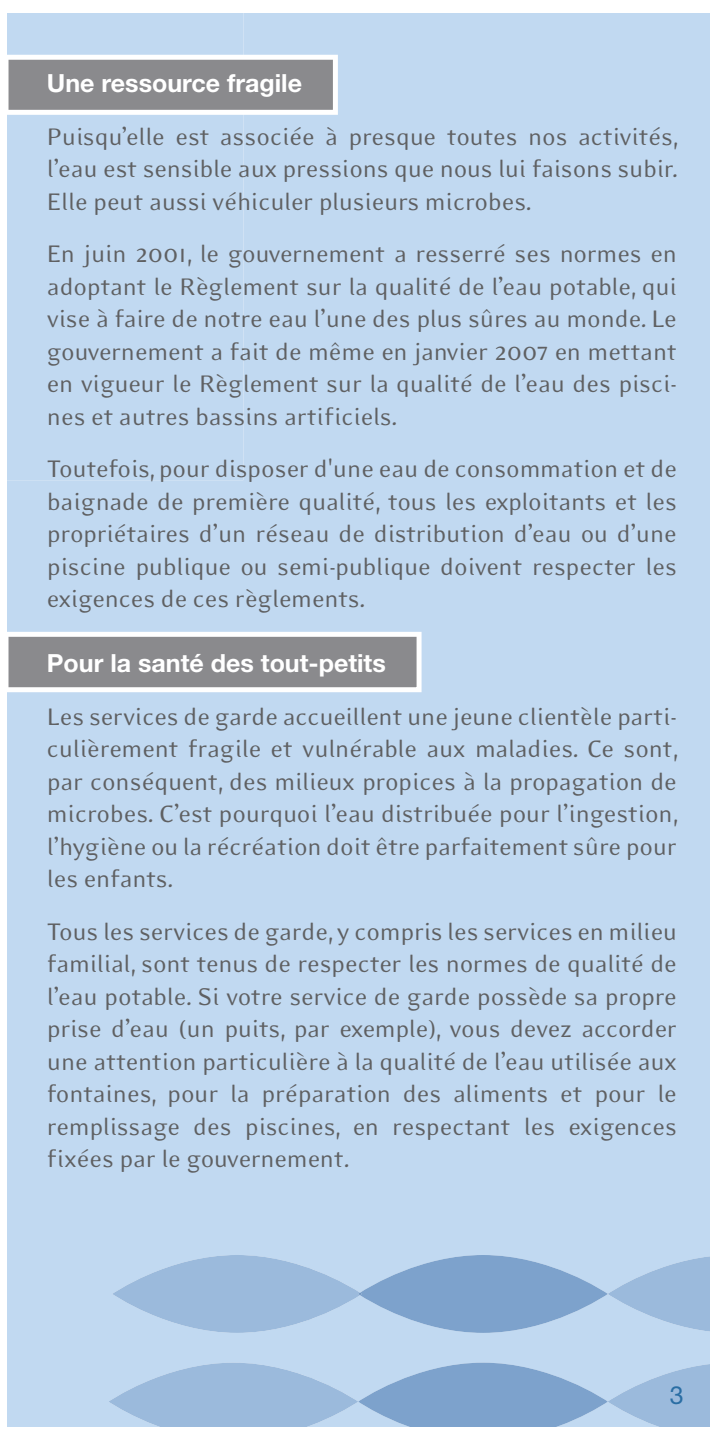
<style>
.page{position:relative;width:720px;height:1440px;background:#fff}
.page>*{position:absolute;margin:0;border:0;box-sizing:border-box;transform-origin:0 0}
.t1{font:27.5px/32.5px "Eidetic Modern";color:#5f6062;text-align:justify}
.t2{font:700 25px "Helvetica Neue";color:#fff}
.t3{font:25px "Helvetica Neue";color:#2a6ea4}
</style>
<div class="page">
<div style="left:7px;top:1255px;width:703px;height:172px;background:#c1d9f1"></div>
<div style="left:7px;top:13px;width:703px;height:1242px;background:#c1d9f1"></div>
<svg style="left:109px;top:1363px;width:601px;height:64px;background:#9cbbdd"></svg>
<svg style="left:7px;top:13px;width:331px;height:152px;background:#b3c2d1"></svg>
<svg style="left:7px;top:617px;width:415px;height:77px;background:#a6abb2"></svg>
<svg style="left:112px;top:1255px;width:598px;height:78px;background:#a0bede"></svg>
<p class="t2" style="left:47px;top:75px;width:257px">Une ressource fragile</p>
<p class="t1" style="left:47px;top:121px;width:633px">Puisqu’elle est associée à presque toutes nos activités, l’eau est sensible aux pressions que nous lui faisons subir.<br>Elle peut aussi véhiculer plusieurs microbes.</p>
<p class="t1" style="left:47px;top:238px;width:631px">En juin 2001, le gouvernement a resserré ses normes en adoptant le Règlement sur la qualité de l’eau potable, qui vise à faire de notre eau l’une des plus sûres au monde. Le gouvernement a fait de même en janvier 2007 en mettant en vigueur le Règlement sur la qualité de l’eau des pisci&shy;nes et autres bassins artificiels.</p>
<p class="t1" style="left:47px;top:453px;width:631px">Toutefois, pour disposer d'une eau de consommation et de baignade de première qualité, tous les exploitants et les propriétaires d’un réseau de distribution d’eau ou d’une piscine publique ou semi-publique doivent respecter les exigences de ces règlements.</p>
<p class="t2" style="left:47px;top:655px;width:340px">Pour la santé des tout-petits</p>
<p class="t1" style="left:47px;top:701px;width:633px">Les services de garde accueillent une jeune clientèle parti&shy;culièrement fragile et vulnérable aux maladies. Ce sont, par conséquent, des milieux propices à la propagation de microbes. C’est pourquoi l’eau distribuée pour l’ingestion, l’hygiène ou la récréation doit être parfaitement sûre pour les enfants.</p>
<p class="t1" style="left:47px;top:916px;width:631px">Tous les services de garde, y compris les services en milieu familial, sont tenus de respecter les normes de qualité de l’eau potable. Si votre service de garde possède sa propre prise d’eau (un puits, par exemple), vous devez accorder une attention particulière à la qualité de l’eau utilisée aux fontaines, pour la préparation des aliments et pour le remplissage des piscines, en respectant les exigences fixées par le gouvernement.</p>
<p class="t3" style="left:670px;top:1380px;width:15px">3</p>
</div>
